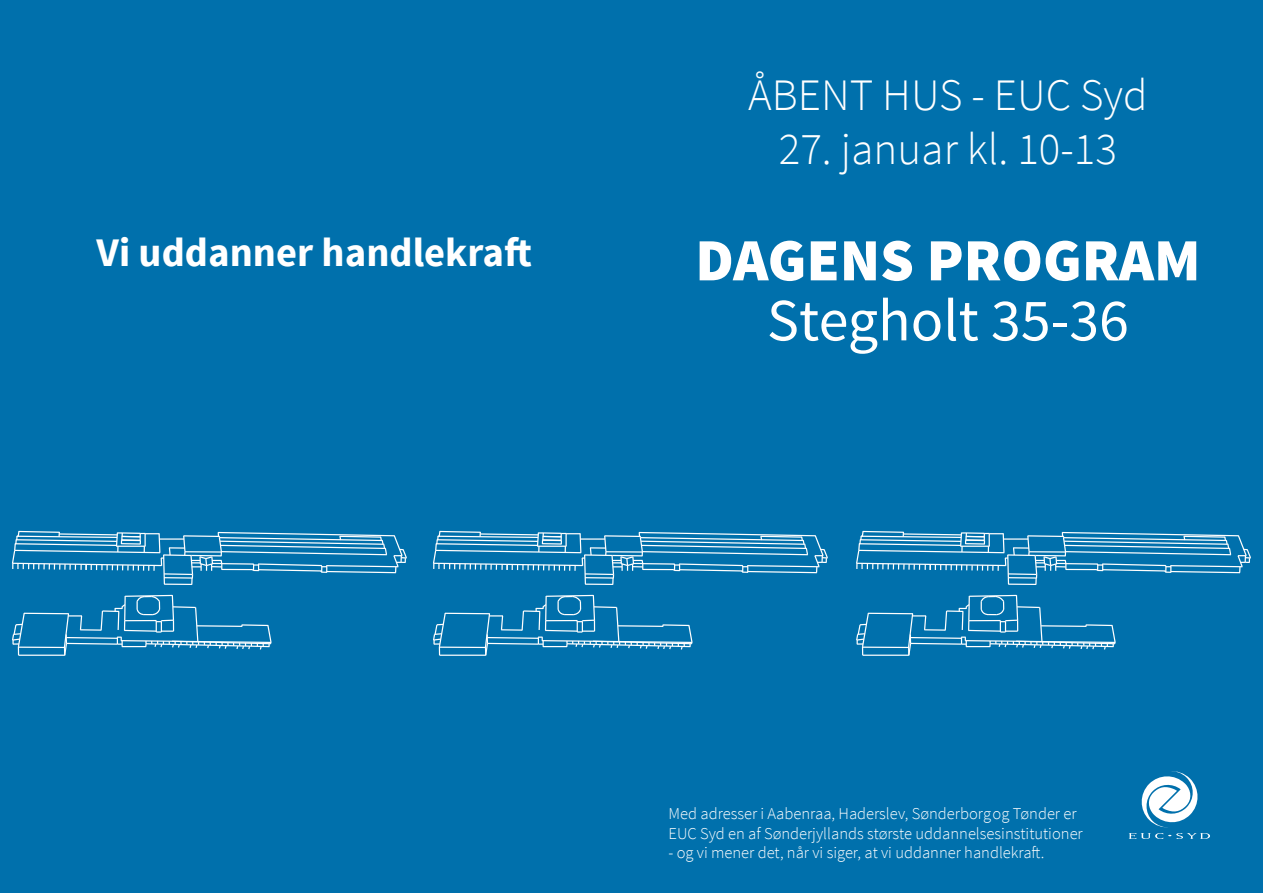
<style>
.page{position:relative;width:1263px;height:893px;background:#0070ac}
.page>*{position:absolute;margin:0;border:0;box-sizing:border-box;transform-origin:0 0}
.t1{font:900 60px "Source Sans Pro";color:#fff}
.t2{font:60px "Source Sans Pro";color:#fff}
.t3{font:300 45px "Source Sans Pro";color:#fff}
.t4{font:700 40.5px "Source Sans Pro";color:#fff}
.t5{font:300 16.5px/19.8px "Source Sans Pro";color:#fff}
</style>
<div class="page">
<svg style="left:1129px;top:771px;width:81px;height:68px"></svg>
<hr style="left:18px;top:647px;width:47px;height:1px;background:#fff">
<hr style="left:24px;top:613px;width:45px;height:1px;background:#fff">
<hr style="left:19px;top:655px;width:46px;height:1px;background:#fff">
<svg style="left:11px;top:530px;width:396px;height:55px"></svg>
<svg style="left:12px;top:612px;width:14px;height:43px"></svg>
<svg style="left:63px;top:594px;width:209px;height:62px"></svg>
<hr style="left:439px;top:647px;width:47px;height:1px;background:#fff">
<hr style="left:445px;top:613px;width:45px;height:1px;background:#fff">
<hr style="left:440px;top:655px;width:46px;height:1px;background:#fff">
<svg style="left:432px;top:530px;width:396px;height:55px"></svg>
<svg style="left:433px;top:612px;width:14px;height:43px"></svg>
<svg style="left:484px;top:594px;width:209px;height:62px"></svg>
<hr style="left:863px;top:647px;width:46px;height:1px;background:#fff">
<hr style="left:868px;top:613px;width:45px;height:1px;background:#fff">
<hr style="left:863px;top:655px;width:46px;height:1px;background:#fff">
<svg style="left:856px;top:530px;width:395px;height:55px"></svg>
<svg style="left:856px;top:612px;width:14px;height:43px"></svg>
<svg style="left:907px;top:594px;width:209px;height:62px"></svg>
<h3 class="t4" style="left:97px;top:226px;width:437px">Vi uddanner handlekraft</h3>
<h2 class="t3" style="left:748px;top:68px;width:401px">ÅBENT HUS - EUC Syd</h2>
<h2 class="t3" style="left:779px;top:122px;width:340px">27. januar kl. 10-13</h2>
<h1 class="t1" style="left:695px;top:221px;width:507px">DAGENS PROGRAM</h1>
<h1 class="t2" style="left:767px;top:283px;width:363px">Stegholt 35-36</h1>
<p class="t5" style="left:668px;top:803px;width:416px">Med adresser i Aabenraa, Haderslev, Sønderborgog Tønder er<br>EUC Syd en af Sønderjyllands største uddannelsesinstitutioner</p>
<p class="t5" style="left:668px;top:843px;width:377px">- og vi mener det, når vi siger, at vi uddanner handlekraft.</p>
</div>
